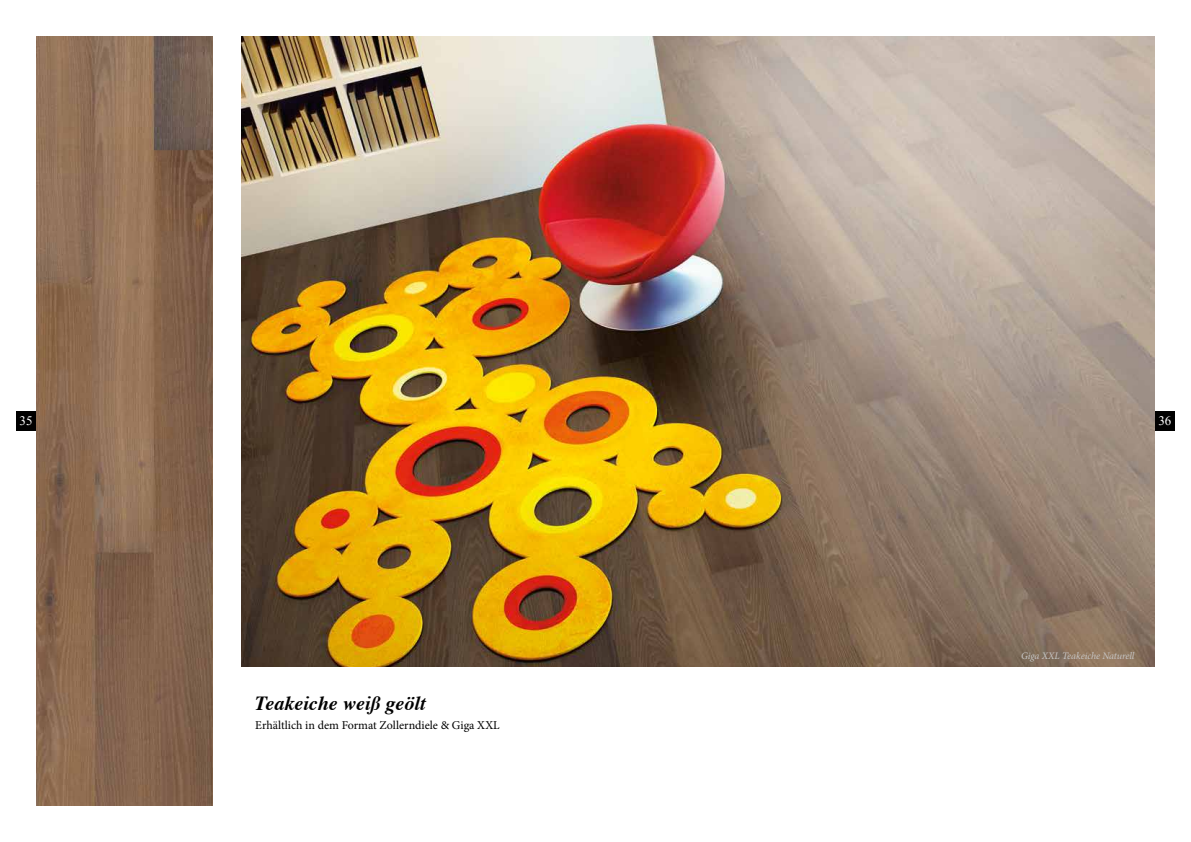
<style>
.page{position:relative;width:1191px;height:842px;background:#fff}
.page>*{position:absolute;margin:0;border:0;box-sizing:border-box;transform-origin:0 0}
.t1{font:italic 700 20px "Times";color:#000}
.t2{font:13px "Times New Roman";color:#fff}
.t3{font:12px "Minion Pro";color:#000}
.t4{font:italic 10px "Minion Pro";letter-spacing:-.01em;color:#c6c6c6}
</style>
<div class="page">
<img style="left:36px;top:36px;width:177px;height:770px">
<img style="left:241px;top:36px;width:914px;height:630px">
<div style="left:16px;top:411px;width:20px;height:20px;background:#000"></div>
<div style="left:1155px;top:411px;width:19px;height:20px;background:#000"></div>
<p class="t2" style="left:20px;top:412px;width:14px">35</p>
<p class="t2" style="left:1158px;top:412px;width:14px">36</p>
<h1 class="t1" style="left:255px;top:684px;width:172px">Teakeiche weiß geölt</h1>
<p class="t3" style="left:255px;top:717px;width:246px">Erhältlich in dem Format Zollerndiele &amp; Giga XXL</p>
<p class="t4" style="left:1021px;top:649px;width:115px">Giga XXL Teakeiche Naturell</p>
</div>
